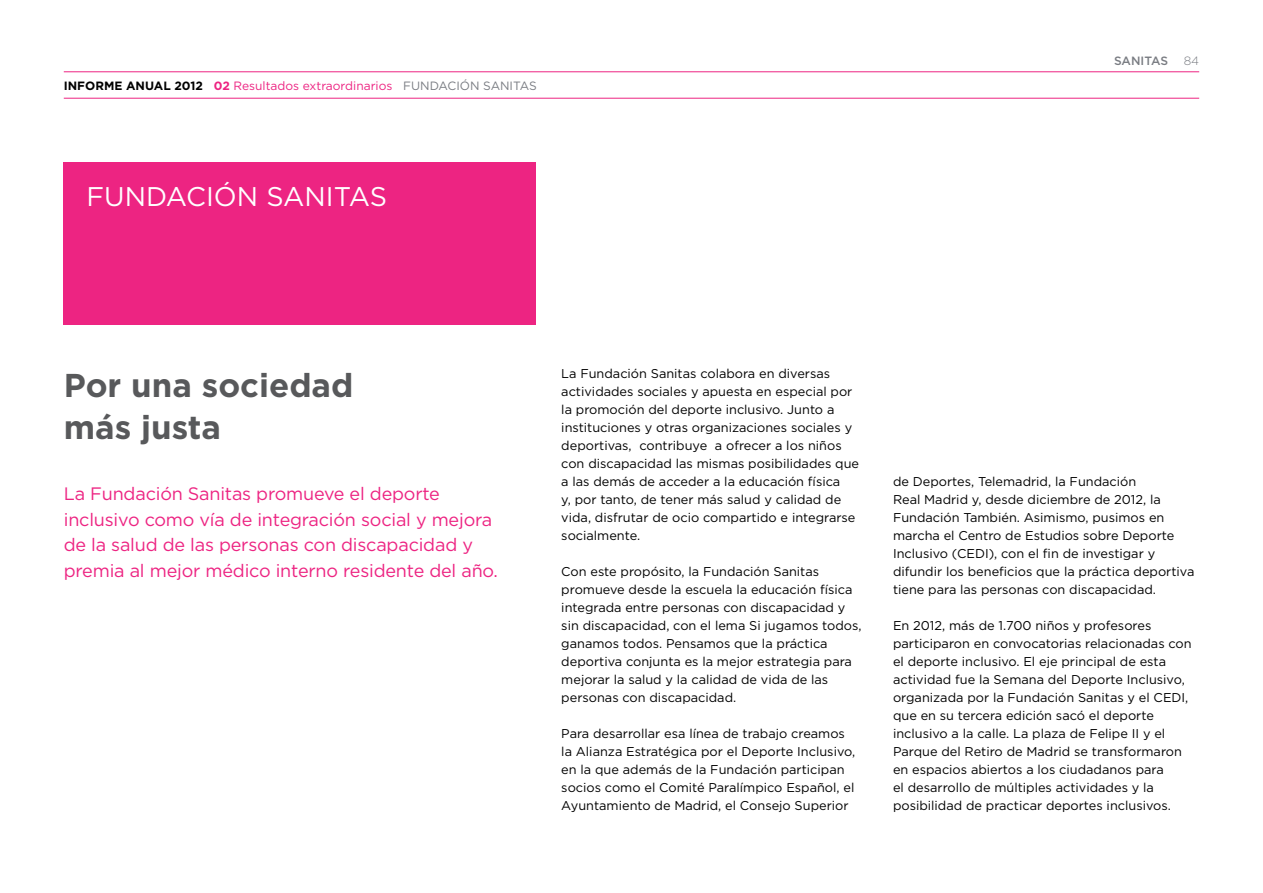
<style>
.page{position:relative;width:1263px;height:893px;background:#fff}
.page>*{position:absolute;margin:0;border:0;box-sizing:border-box;transform-origin:0 0}
.t1{font:700 33px/42px "Gotham";color:#58595b}
.t2{font:27px "Gotham";color:#fff}
.t3{font:18px/25.5px "Gotham";letter-spacing:-.01em;color:#ed2482}
.t4{font:12.75px/18px "Gotham";color:#000}
.t5{font:12px "Gotham";color:#ed2482}
.t6{font:500 12px "Gotham";letter-spacing:-.005em;color:#797c82}
.t7{font:300 12px "Gotham";color:#797c82}
.s1{font-weight:700;color:#000}
.s2{font-weight:700}
.s3{color:#797c82}
</style>
<div class="page">
<hr style="left:64px;top:72px;width:1135px;height:1px;background:#ed2482">
<hr style="left:64px;top:98px;width:1135px;height:1px;background:#ed2482">
<div style="left:64px;top:162px;width:472px;height:162px;background:#ed2482"></div>
<p class="t5" style="left:64px;top:78px;width:473px"><span class="s1">I nforme Anual 2012</span> <span class="s2">02</span> Resultados extraordinarios <span class="s3">fundación san itas</span></p>
<p class="t2" style="left:87px;top:179px;width:298px">fundación san itas</p>
<p class="t6" style="left:1114px;top:53px;width:55px">SANITAS</p>
<p class="t7" style="left:1184px;top:53px;width:17px">84</p>
<p class="t1" style="left:64px;top:364px;width:291px">Por una sociedad más justa</p>
<p class="t3" style="left:64px;top:481px;width:436px">La Fundación Sanitas promueve el deporte inclusivo como vía de integración social y mejora de la salud de las personas con discapacidad y premia al mejor médico interno residente del año.</p>
<p class="t4" style="left:561px;top:364px;width:299px">La Fundación Sanitas colabora en diversas actividades sociales y apuesta en especial por la promoción del deporte inclusivo. Junto a instituciones y otras organizaciones sociales y deportivas, contribuye a ofrecer a los niños con discapacidad las mismas posibilidades que a las demás de acceder a la educación física<br>y, por tanto, de tener más salud y calidad de vida, disfrutar de ocio compartido e integrarse socialmente.</p>
<p class="t4" style="left:561px;top:562px;width:302px">Con este propósito, la Fundación Sanitas promueve desde la escuela la educación física integrada entre personas con discapacidad y sin discapacidad, con el lema Si jugamos todos, ganamos todos. Pensamos que la práctica deportiva conjunta es la mejor estrategia para mejorar la salud y la calidad de vida de las personas con discapacidad.</p>
<p class="t4" style="left:561px;top:724px;width:295px">Para desarrollar esa línea de trabajo creamos la Alianza Estratégica por el Deporte I nclusivo, en la que además de la Fundación participan socios como el Comité Paralímpico Español, el Ayuntamiento de Madrid, el Consejo Superior</p>
<p class="t4" style="left:893px;top:472px;width:303px">de Deportes, Telemadrid, la Fundación<br>Real Madrid y, desde diciembre de 2012, la Fundación También. Asimismo, pusimos en marcha el Centro de Estudios sobre Deporte<br>I nclusivo (CEDI), con el fin de investigar y difundir los beneficios que la práctica deportiva tiene para las personas con discapacidad.</p>
<p class="t4" style="left:893px;top:616px;width:300px">En 2012, más de 1.700 niños y profesores participaron en convocatorias relacionadas con el deporte inclusivo. El eje principal de esta actividad fue la Semana del Deporte I nclusivo, organizada por la Fundación Sanitas y el CEDI, que en su tercera edición sacó el deporte inclusivo a la calle. La plaza de Felipe II y el Parque del Retiro de Madrid se transformaron en espacios abiertos a los ciudadanos para<br>el desarrollo de múltiples actividades y la posibilidad de practicar deportes inclusivos.</p>
</div>
